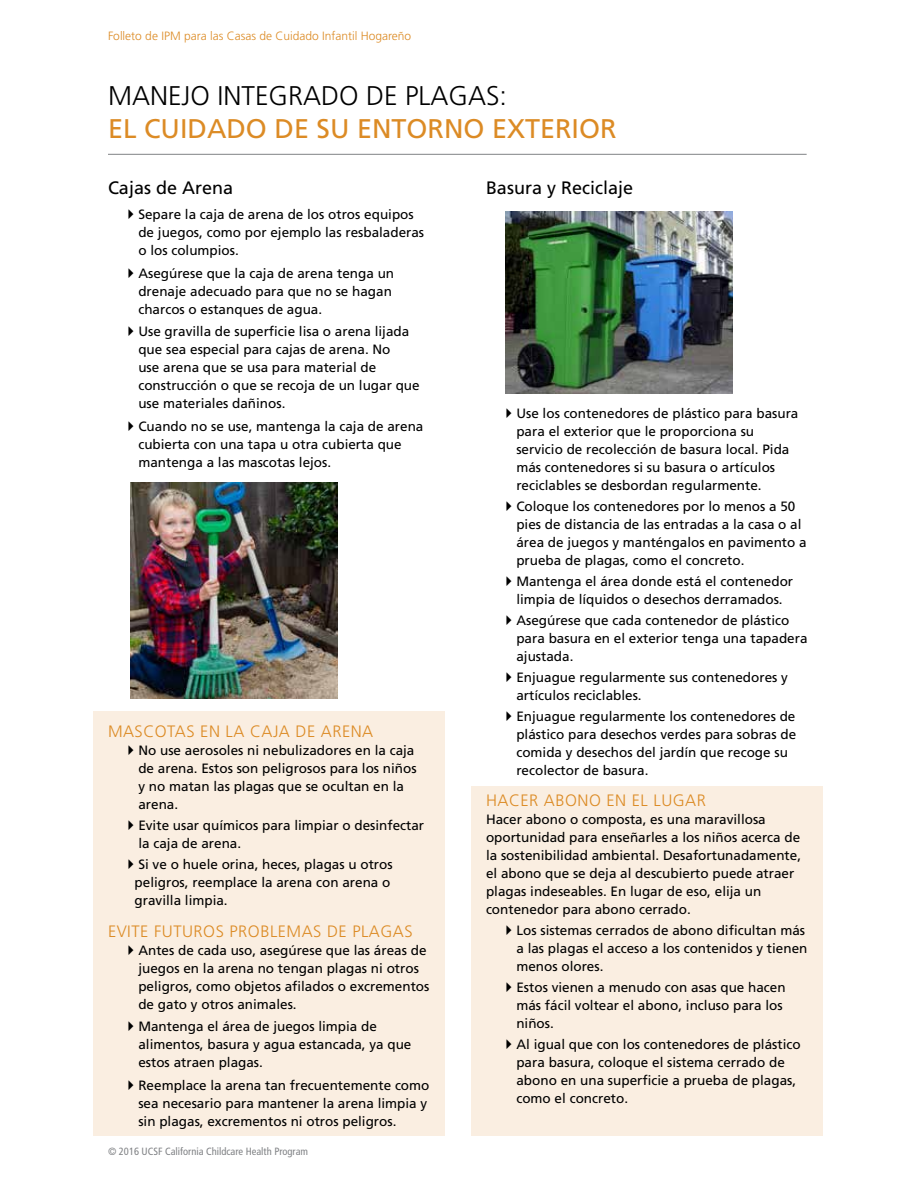
<style>
.page{position:relative;width:918px;height:1188px;background:#fff}
.page>*{position:absolute;margin:0;border:0;box-sizing:border-box;transform-origin:0 0}
.t1{font:27px "Frutiger";color:#dc8b25}
.t2{font:300 27px "Frutiger";color:#000}
.t3{font:18px "Frutiger";color:#000}
.t4{font:300 16.5px "Frutiger";letter-spacing:.03em;color:#dc8b25}
.t5{font:13.5px/18px "Frutiger";color:#000}
.t6{font:300 12px "Frutiger";color:#dc8b25}
.t7{font:condensed 10.5px "Frutiger";color:#808285}
</style>
<div class="page">
<div style="left:472px;top:786px;width:351px;height:350px;background:#faeee1"></div>
<div style="left:93px;top:712px;width:352px;height:424px;background:#faeee1"></div>
<hr style="left:108px;top:154px;width:699px;height:1px;background:#808285">
<img style="left:130px;top:482px;width:208px;height:217px">
<img style="left:506px;top:211px;width:226px;height:182px">
<p class="t6" style="left:108px;top:30px;width:305px">Folleto de IPM para las Casas de Cuidado Infantil Hogareño</p>
<h1 class="t2" style="left:108px;top:81px;width:401px">MANEJO INTEGRADO DE PLAGAS:</h1>
<h1 class="t1" style="left:108px;top:113px;width:510px">EL CUIDADO DE SU ENTORNO EXTERIOR</h1>
<h2 class="t3" style="left:108px;top:178px;width:127px">Cajas de Arena</h2>
<p class="t5" style="left:138px;top:205px;width:287px">Separe la caja de arena de los otros equipos de juegos, como por ejemplo las resbaladeras o los columpios.</p>
<p class="t5" style="left:138px;top:264px;width:257px">Asegúrese que la caja de arena tenga un drenaje adecuado para que no se hagan charcos o estanques de agua.</p>
<p class="t5" style="left:138px;top:322px;width:283px">Use gravilla de superficie lisa o arena lijada que sea especial para cajas de arena. No<br>use arena que se usa para material de construcción o que se recoja de un lugar que use materiales dañinos.</p>
<p class="t5" style="left:138px;top:417px;width:287px">Cuando no se use, mantenga la caja de arena cubierta con una tapa u otra cubierta que mantenga a las mascotas lejos.</p>
<p class="t4" style="left:108px;top:722px;width:267px">MASCOTAS EN LA CAJA DE ARENA</p>
<p class="t5" style="left:138px;top:741px;width:280px">No use aerosoles ni nebulizadores en la caja de arena. Estos son peligrosos para los niños y no matan las plagas que se ocultan en la arena.</p>
<p class="t5" style="left:138px;top:816px;width:287px">Evite usar químicos para limpiar o desinfectar la caja de arena.</p>
<p class="t5" style="left:135px;top:855px;width:260px">Si ve o huele orina, heces, plagas u otros peligros, reemplace la arena con arena o gravilla limpia.</p>
<p class="t4" style="left:108px;top:922px;width:306px">EVITE FUTUROS PROBLEMAS DE PLAGAS</p>
<p class="t5" style="left:138px;top:941px;width:293px">Antes de cada uso, asegúrese que las áreas de juegos en la arena no tengan plagas ni otros peligros, como objetos afilados o excrementos de gato y otros animales.</p>
<p class="t5" style="left:138px;top:1018px;width:275px">Mantenga el área de juegos limpia de alimentos, basura y agua estancada, ya que estos atraen plagas.</p>
<p class="t5" style="left:138px;top:1076px;width:293px">Reemplace la arena tan frecuentemente como sea necesario para mantener la arena limpia y sin plagas, excrementos ni otros peligros.</p>
<p class="t7" style="left:108px;top:1146px;width:202px">© 2016 UCSF California Childcare Health Program</p>
<h2 class="t3" style="left:486px;top:178px;width:149px">Basura y Reciclaje</h2>
<p class="t5" style="left:516px;top:404px;width:284px">Use los contenedores de plástico para basura para el exterior que le proporciona su servicio de recolección de basura local. Pida más contenedores si su basura o artículos reciclables se desbordan regularmente.</p>
<p class="t5" style="left:516px;top:497px;width:292px">Coloque los contenedores por lo menos a 50 pies de distancia de las entradas a la casa o al área de juegos y manténgalos en pavimento a prueba de plagas, como el concreto.</p>
<p class="t5" style="left:516px;top:572px;width:278px">Mantenga el área donde está el contenedor limpia de líquidos o desechos derramados.</p>
<p class="t5" style="left:516px;top:611px;width:293px">Asegúrese que cada contenedor de plástico para basura en el exterior tenga una tapadera ajustada.</p>
<p class="t5" style="left:516px;top:668px;width:273px">Enjuague regularmente sus contenedores y artículos reciclables.</p>
<p class="t5" style="left:516px;top:707px;width:281px">Enjuague regularmente los contenedores de plástico para desechos verdes para sobras de comida y desechos del jardín que recoge su recolector de basura.</p>
<p class="t4" style="left:486px;top:791px;width:221px">HACER ABONO EN EL LUGAR</p>
<p class="t5" style="left:486px;top:811px;width:317px">Hacer abono o composta, es una maravillosa oportunidad para enseñarles a los niños acerca de la sostenibilidad ambiental. Desafortunadamente, el abono que se deja al descubierto puede atraer plagas indeseables. En lugar de eso, elija un contenedor para abono cerrado.</p>
<p class="t5" style="left:516px;top:922px;width:293px">Los sistemas cerrados de abono dificultan más a las plagas el acceso a los contenidos y tienen menos olores.</p>
<p class="t5" style="left:516px;top:979px;width:271px">Estos vienen a menudo con asas que hacen más fácil voltear el abono, incluso para los niños.</p>
<p class="t5" style="left:516px;top:1036px;width:286px">Al igual que con los contenedores de plástico para basura, coloque el sistema cerrado de abono en una superficie a prueba de plagas, como el concreto.</p>
</div>
